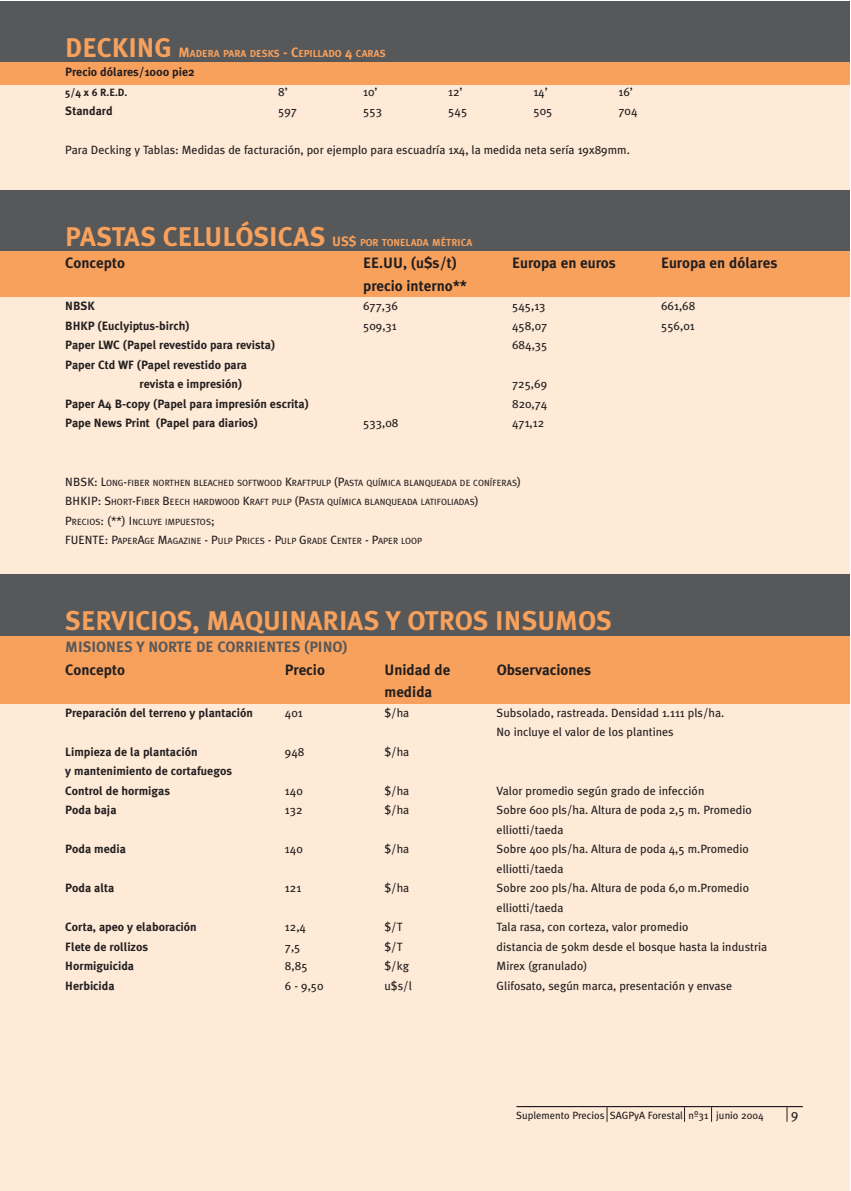
<style>
.page{position:relative;width:851px;height:1191px;background:#fff}
.page>*{position:absolute;margin:0;border:0;box-sizing:border-box;transform-origin:0 0}
.t1{font:700 27px "Meta Plus";color:#f8a15c}
.t2{font:700 15px "Meta Plus";color:#231f20}
.t3{font:700 15px "Meta Plus";color:#57585a}
.t4{font:13.5px "Meta Plus";color:#231f20}
.t5{font:12px/19.5px "Meta Plus";color:#231f20}
.t6{font:700 12px/19.5px "Meta Plus";color:#231f20}
.t7{font:10.5px "Meta Plus";color:#231f20}
.t8{font:700 10.5px "Meta Plus";color:#231f20}
.t9{font:700 10.2px "Meta Plus";color:#f8a15c}
.t10{font:9px/19.5px "Meta Plus";color:#231f20}
.s1{font-size:27px}
.s2{font-size:13.5px}
.s3{font-size:12px}
</style>
<div class="page">
<div style="left:0;top:1px;width:849px;height:1190px;background:#feead7"></div>
<div style="left:0;top:1px;width:849px;height:78px;background:#57585a"></div>
<div style="left:0;top:63px;width:849px;height:22px;background:#f8a15c"></div>
<hr style="left:516px;top:1106px;width:286px;height:1px;background:#231f20">
<svg style="left:786px;top:1107px;width:1px;height:14px"></svg>
<svg style="left:711px;top:1107px;width:1px;height:14px"></svg>
<svg style="left:684px;top:1107px;width:1px;height:14px"></svg>
<svg style="left:606px;top:1107px;width:1px;height:14px"></svg>
<div style="left:0;top:190px;width:849px;height:78px;background:#57585a"></div>
<div style="left:0;top:252px;width:849px;height:45px;background:#f8a15c"></div>
<div style="left:0;top:574px;width:849px;height:78px;background:#57585a"></div>
<div style="left:0;top:636px;width:849px;height:67px;background:#f8a15c"></div>
<p class="t9" style="left:65px;top:47px;width:322px"><span class="s1">DECKING</span> <span class="s2">M</span>ADERA PARA DESKS <span class="s2">- C</span>EPILLADO <span class="s2">4</span> CARAS</p>
<p class="t6" style="left:65px;top:62px;width:131px">Precio dólares/1000 pie2</p>
<p class="t8" style="left:65px;top:86px;width:64px">5/4 x 6 R.E.D.</p>
<p class="t5" style="left:278px;top:82px;width:11px">8’</p>
<p class="t5" style="left:363px;top:82px;width:16px">10’</p>
<p class="t5" style="left:448px;top:82px;width:16px">12’</p>
<p class="t5" style="left:533px;top:82px;width:16px">14’</p>
<p class="t5" style="left:618px;top:82px;width:16px">16’</p>
<p class="t6" style="left:65px;top:101px;width:49px">Standard</p>
<p class="t5" style="left:278px;top:101px;width:20px">597</p>
<p class="t5" style="left:363px;top:101px;width:20px">553</p>
<p class="t5" style="left:448px;top:101px;width:21px">545</p>
<p class="t5" style="left:533px;top:101px;width:21px">505</p>
<p class="t5" style="left:618px;top:101px;width:20px">704</p>
<p class="t5" style="left:65px;top:140px;width:566px">Para Decking y Tablas: Medidas de facturación, por ejemplo para escuadría 1x4, la medida neta sería 19x89mm.</p>
<p class="t9" style="left:65px;top:236px;width:408px"><span class="s1">PASTAS CELULÓSICAS</span> <span class="s2">US$</span> POR TONELADA MÉTRICA</p>
<p class="t2" style="left:65px;top:254px;width:61px">Concepto</p>
<p class="t2" style="left:363px;top:254px;width:95px">EE.UU, (u$s/t)</p>
<p class="t2" style="left:512px;top:254px;width:105px">Europa en euros</p>
<p class="t2" style="left:661px;top:254px;width:118px">Europa en dólares</p>
<p class="t2" style="left:363px;top:277px;width:105px">precio interno**</p>
<p class="t6" style="left:65px;top:296px;width:31px">NBSK</p>
<p class="t5" style="left:363px;top:296px;width:36px">677,36</p>
<p class="t5" style="left:512px;top:296px;width:35px">545,13</p>
<p class="t5" style="left:661px;top:296px;width:36px">661,68</p>
<p class="t6" style="left:65px;top:316px;width:126px">BHKP (Euclyiptus-birch)</p>
<p class="t5" style="left:363px;top:316px;width:35px">509,31</p>
<p class="t5" style="left:512px;top:316px;width:37px">458,07</p>
<p class="t5" style="left:661px;top:316px;width:35px">556,01</p>
<p class="t6" style="left:65px;top:335px;width:211px">Paper LWC (Papel revestido para revista)</p>
<p class="t5" style="left:512px;top:335px;width:37px">684,35</p>
<p class="t6" style="left:139px;top:355px;width:109px;text-indent:-74px">Paper Ctd WF (Papel revestido para revista e impresión)</p>
<p class="t5" style="left:512px;top:374px;width:37px">725,69</p>
<p class="t6" style="left:65px;top:394px;width:245px">Paper A4 B-copy (Papel para impresión escrita)</p>
<p class="t5" style="left:512px;top:394px;width:37px">820,74</p>
<p class="t6" style="left:65px;top:413px;width:194px">Pape News Print (Papel para diarios)</p>
<p class="t5" style="left:363px;top:413px;width:37px">533,08</p>
<p class="t5" style="left:512px;top:413px;width:34px">471,12</p>
<p class="t10" style="left:65px;top:473px;width:457px"><span class="s3">NBSK: L</span>ONG<span class="s3">-</span>FIBER NORTHEN BLEACHED SOFTWOOD <span class="s3">K</span>RAFTPULP <span class="s3">(P</span>ASTA QUÍMICA BLANQUEADA DE CONÍFERAS<span class="s3">)<br>BHKIP: S</span>HORT<span class="s3">-F</span>IBER <span class="s3">B</span>EECH HARDWOOD <span class="s3">K</span>RAFT PULP <span class="s3">(P</span>ASTA QUÍMICA BLANQUEADA LATIFOLIADAS<span class="s3">)<br>P</span>RECIOS<span class="s3">: (**) I</span>NCLUYE IMPUESTOS<span class="s3">;<br>FUENTE: P</span>APER<span class="s3">A</span>GE <span class="s3">M</span>AGAZINE <span class="s3">- P</span>ULP <span class="s3">P</span>RICES <span class="s3">- P</span>ULP <span class="s3">G</span>RADE <span class="s3">C</span>ENTER <span class="s3">- P</span>APER LOOP</p>
<h1 class="t1" style="left:65px;top:604px;width:548px">SERVICIOS, MAQUINARIAS Y OTROS INSUMOS</h1>
<p class="t3" style="left:65px;top:638px;width:284px">MISIONES Y NORTE DE CORRIENTES (PINO)</p>
<p class="t2" style="left:65px;top:661px;width:61px">Concepto</p>
<p class="t2" style="left:285px;top:661px;width:41px">Precio</p>
<p class="t2" style="left:384px;top:661px;width:68px">Unidad de</p>
<p class="t2" style="left:496px;top:661px;width:96px">Observaciones</p>
<p class="t2" style="left:384px;top:683px;width:49px">medida</p>
<p class="t6" style="left:65px;top:703px;width:189px">Preparación del terreno y plantación</p>
<p class="t5" style="left:285px;top:703px;width:19px">401</p>
<p class="t5" style="left:384px;top:703px;width:26px">$/ha</p>
<p class="t5" style="left:496px;top:703px;width:229px">Subsolado, rastreada. Densidad 1.111 pls/ha.<br>No incluye el valor de los plantines</p>
<p class="t6" style="left:65px;top:742px;width:134px">Limpieza de la plantación</p>
<p class="t5" style="left:285px;top:742px;width:21px">948</p>
<p class="t5" style="left:384px;top:742px;width:26px">$/ha</p>
<p class="t6" style="left:65px;top:761px;width:168px">y mantenimiento de cortafuegos<br>Control de hormigas</p>
<p class="t5" style="left:285px;top:781px;width:19px">140</p>
<p class="t5" style="left:384px;top:781px;width:26px">$/ha</p>
<p class="t5" style="left:496px;top:781px;width:209px">Valor promedio según grado de infección</p>
<p class="t6" style="left:65px;top:800px;width:53px">Poda baja</p>
<p class="t5" style="left:285px;top:800px;width:19px">132</p>
<p class="t5" style="left:384px;top:800px;width:26px">$/ha</p>
<p class="t5" style="left:496px;top:800px;width:257px">Sobre 600 pls/ha. Altura de poda 2,5 m. Promedio elliotti/taeda</p>
<p class="t6" style="left:65px;top:839px;width:62px">Poda media</p>
<p class="t5" style="left:285px;top:839px;width:19px">140</p>
<p class="t5" style="left:384px;top:839px;width:26px">$/ha</p>
<p class="t5" style="left:496px;top:839px;width:254px">Sobre 400 pls/ha. Altura de poda 4,5 m.Promedio elliotti/taeda</p>
<p class="t6" style="left:65px;top:878px;width:50px">Poda alta</p>
<p class="t5" style="left:285px;top:878px;width:18px">121</p>
<p class="t5" style="left:384px;top:878px;width:26px">$/ha</p>
<p class="t5" style="left:496px;top:878px;width:254px">Sobre 200 pls/ha. Altura de poda 6,0 m.Promedio elliotti/taeda</p>
<p class="t6" style="left:65px;top:917px;width:133px">Corta, apeo y elaboración</p>
<p class="t5" style="left:285px;top:917px;width:23px">12,4</p>
<p class="t5" style="left:384px;top:917px;width:20px">$/T</p>
<p class="t5" style="left:496px;top:917px;width:193px">Tala rasa, con corteza, valor promedio</p>
<p class="t6" style="left:65px;top:937px;width:84px">Flete de rollizos</p>
<p class="t5" style="left:285px;top:937px;width:17px">7,5</p>
<p class="t5" style="left:384px;top:937px;width:20px">$/T</p>
<p class="t5" style="left:496px;top:937px;width:272px">distancia de 50km desde el bosque hasta la industria</p>
<p class="t6" style="left:65px;top:956px;width:70px">Hormiguicida</p>
<p class="t5" style="left:285px;top:956px;width:24px">8,85</p>
<p class="t5" style="left:384px;top:956px;width:26px">$/kg</p>
<p class="t5" style="left:496px;top:956px;width:92px">Mirex (granulado)</p>
<p class="t6" style="left:65px;top:976px;width:51px">Herbicida</p>
<p class="t5" style="left:285px;top:976px;width:40px">6 - 9,50</p>
<p class="t5" style="left:384px;top:976px;width:29px">u$s/l</p>
<p class="t5" style="left:496px;top:976px;width:237px">Glifosato, según marca, presentación y envase</p>
<p class="t7" style="left:516px;top:1109px;width:249px">Suplemento Precios SAGPyA Forestal nº31 junio 2004</p>
<p class="t4" style="left:790px;top:1106px;width:9px">9</p>
</div>
